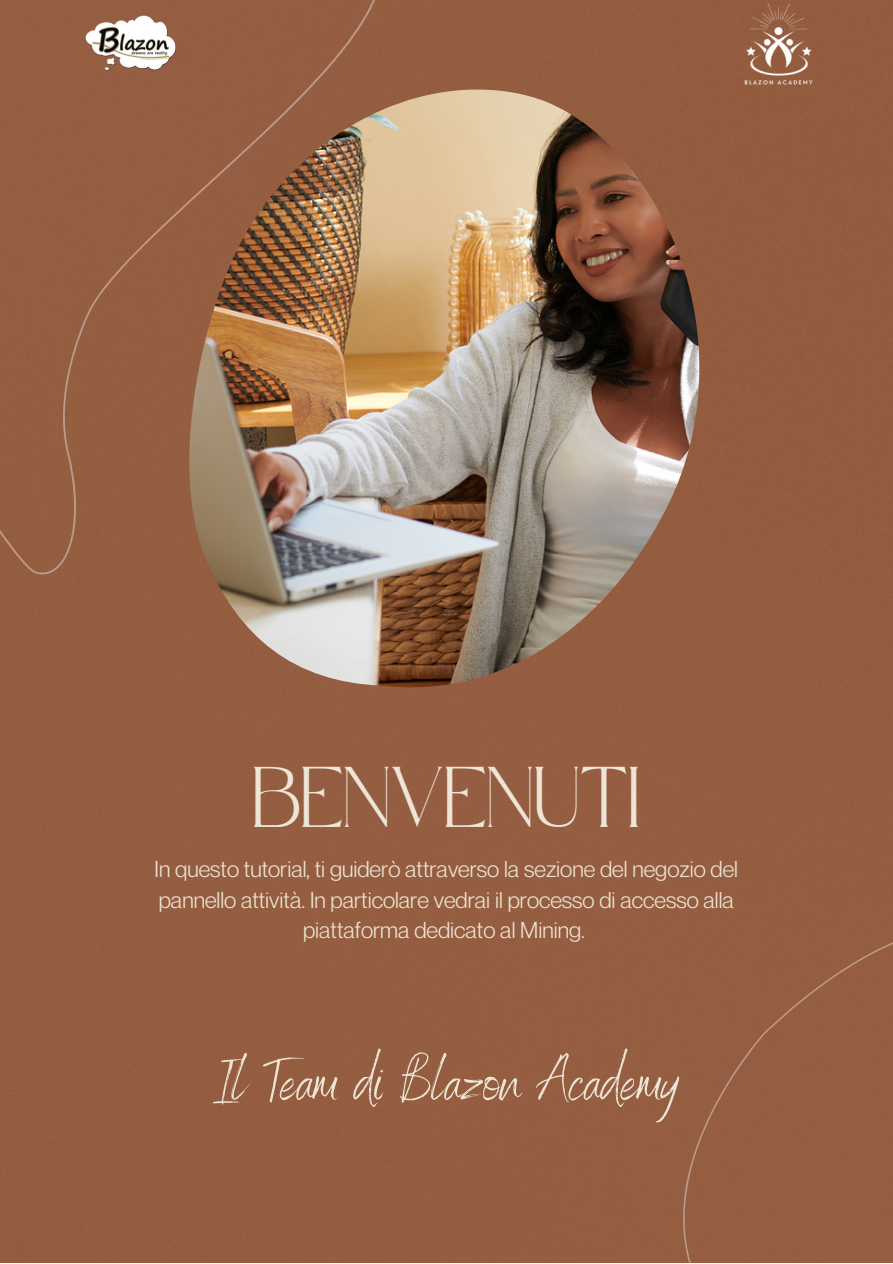
<style>
.page{position:relative;width:893px;height:1264px;background:#fff}
.page>*{position:absolute;margin:0;border:0;box-sizing:border-box;transform-origin:0 0}
.t1{font:58.5px "Benedict";color:#ede5d5}
.t2{font:42px "Safira March";color:#ede5d5}
.t3{font:22.5px/30.3px "Neue Montreal";color:#ede5d5;text-align:center}
</style>
<div class="page">
<div style="left:0;top:0;width:892px;height:1262px;background:#955d40"></div>
<div style="left:0;top:0;width:423px;height:594px;background:#955e41"></div>
<img style="left:171px;top:90px;width:550px;height:597px">
<div style="left:672px;top:925px;width:220px;height:337px;background:#955e42"></div>
<img style="left:75px;top:12px;width:106px;height:63px">
<img style="left:741px;top:0;width:76px;height:89px">
<p class="t2" style="left:253px;top:788px;width:388px">BENVENUTI</p>
<p class="t3" style="left:155px;top:853px;width:585px">In questo tutorial, ti guiderò attraverso la sezione del negozio del pannello attività. In particolare vedrai il processo di accesso alla piattaforma dedicato al Mining.</p>
<p class="t1" style="left:213px;top:1043px;width:467px">Il Team di Blazon Academy</p>
</div>
